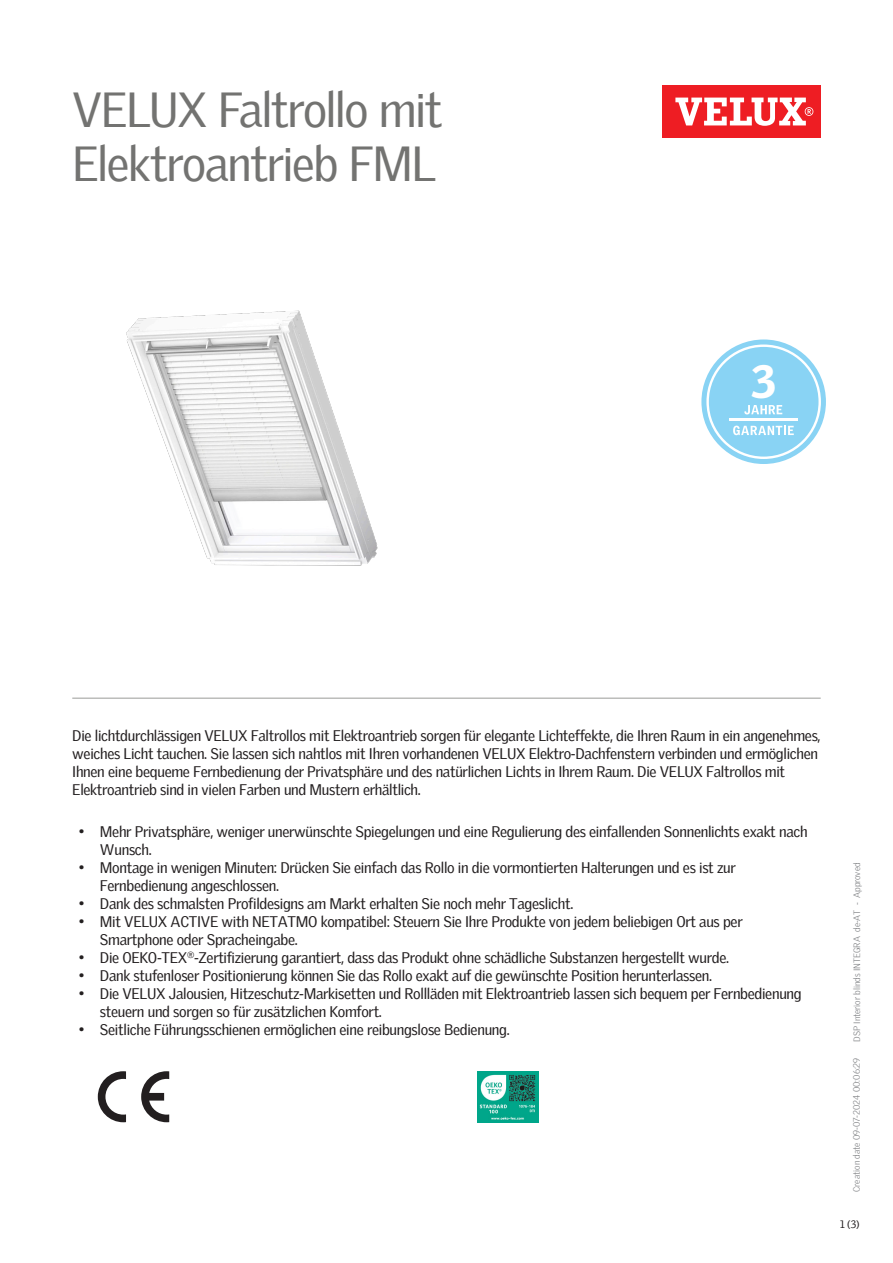
<style>
.page{position:relative;width:893px;height:1263px;background:#fff}
.page>*{position:absolute;margin:0;border:0;box-sizing:border-box;transform-origin:0 0}
.Headline{font:48px/54px "Velux Gothic";letter-spacing:-.03em;color:#737371}
.t1{font:900 45.3px "Velux Gothic";color:#fff}
.Body_Regular{font:15px/18px "Velux Gothic";letter-spacing:-.02em;color:#231f20}
.t2{font:10.5px "Velux Gothic";color:#231f20}
.t3{font:300 9px "Velux Gothic";color:#7c7e81}
</style>
<div class="page">
<div style="left:662px;top:85px;width:159px;height:53px;background:#ee1d23"></div>
<svg style="left:675px;top:98px;width:138px;height:28px"></svg>
<hr style="left:72px;top:697px;width:749px;height:2px;background:#bcbdbb">
<svg style="left:141px;top:1071px;width:28px;height:51px"></svg>
<svg style="left:98px;top:1071px;width:28px;height:51px"></svg>
<img style="left:477px;top:1071px;width:61px;height:51px">
<img style="left:126px;top:310px;width:252px;height:256px">
<svg style="left:701px;top:339px;width:125px;height:125px"></svg>
<p class="Headline" style="left:72px;top:79px;width:372px">VELUX Faltrollo mit<br>Elektroantrieb FML</p>
<p class="t1" style="left:751px;top:353px;width:26px">3</p>
<p class="Body_Regular" style="left:72px;top:725px;width:750px">Die lichtdurchlässigen VELUX Faltrollos mit Elektroantrieb sorgen für elegante Lichteffekte, die Ihren Raum in ein angenehmes, weiches Licht tauchen. Sie lassen sich nahtlos mit Ihren vorhandenen VELUX Elektro-Dachfenstern verbinden und ermöglichen Ihnen eine bequeme Fernbedienung der Privatsphäre und des natürlichen Lichts in Ihrem Raum. Die VELUX Faltrollos mit Elektroantrieb sind in vielen Farben und Mustern erhältlich.</p>
<p class="Body_Regular" style="left:100px;top:821px;width:709px;text-indent:-21px">• Mehr Privatsphäre, weniger unerwünschte Spiegelungen und eine Regulierung des einfallenden Sonnenlichts exakt nach<br>Wunsch.</p>
<p class="Body_Regular" style="left:100px;top:857px;width:637px;text-indent:-21px">• Montage in wenigen Minuten: Drücken Sie einfach das Rollo in die vormontierten Halterungen und es ist zur<br>Fernbedienung angeschlossen.</p>
<p class="Body_Regular" style="left:79px;top:893px;width:496px">• Dank des schmalsten Profildesigns am Markt erhalten Sie noch mehr Tageslicht.</p>
<p class="Body_Regular" style="left:100px;top:911px;width:644px;text-indent:-21px">• Mit VELUX ACTIVE with NETATMO kompatibel: Steuern Sie Ihre Produkte von jedem beliebigen Ort aus per<br>Smartphone oder Spracheingabe.</p>
<p class="Body_Regular" style="left:79px;top:947px;width:652px">• Die OEKO-TEX<sup>®</sup>-Zertifizierung garantiert, dass das Produkt ohne schädliche Substanzen hergestellt wurde.</p>
<p class="Body_Regular" style="left:79px;top:965px;width:635px">• Dank stufenloser Positionierung können Sie das Rollo exakt auf die gewünschte Position herunterlassen.</p>
<p class="Body_Regular" style="left:100px;top:983px;width:703px;text-indent:-21px">• Die VELUX Jalousien, Hitzeschutz-Markisetten und Rollläden mit Elektroantrieb lassen sich bequem per Fernbedienung steuern und sorgen so für zusätzlichen Komfort.</p>
<p class="Body_Regular" style="left:79px;top:1019px;width:433px">• Seitliche Führungsschienen ermöglichen eine reibungslose Bedienung.</p>
<p class="t3" style="left:850px;top:1042px;width:181px;rotate:-90deg">DSP Interior blinds INTEGRA de-AT - Approved</p>
<p class="t3" style="left:850px;top:1192px;width:136px;rotate:-90deg">Creation date 09-07-2024 00:06:29</p>
<p class="t2" style="left:840px;top:1216px;width:21px">1 (3)</p>
</div>
